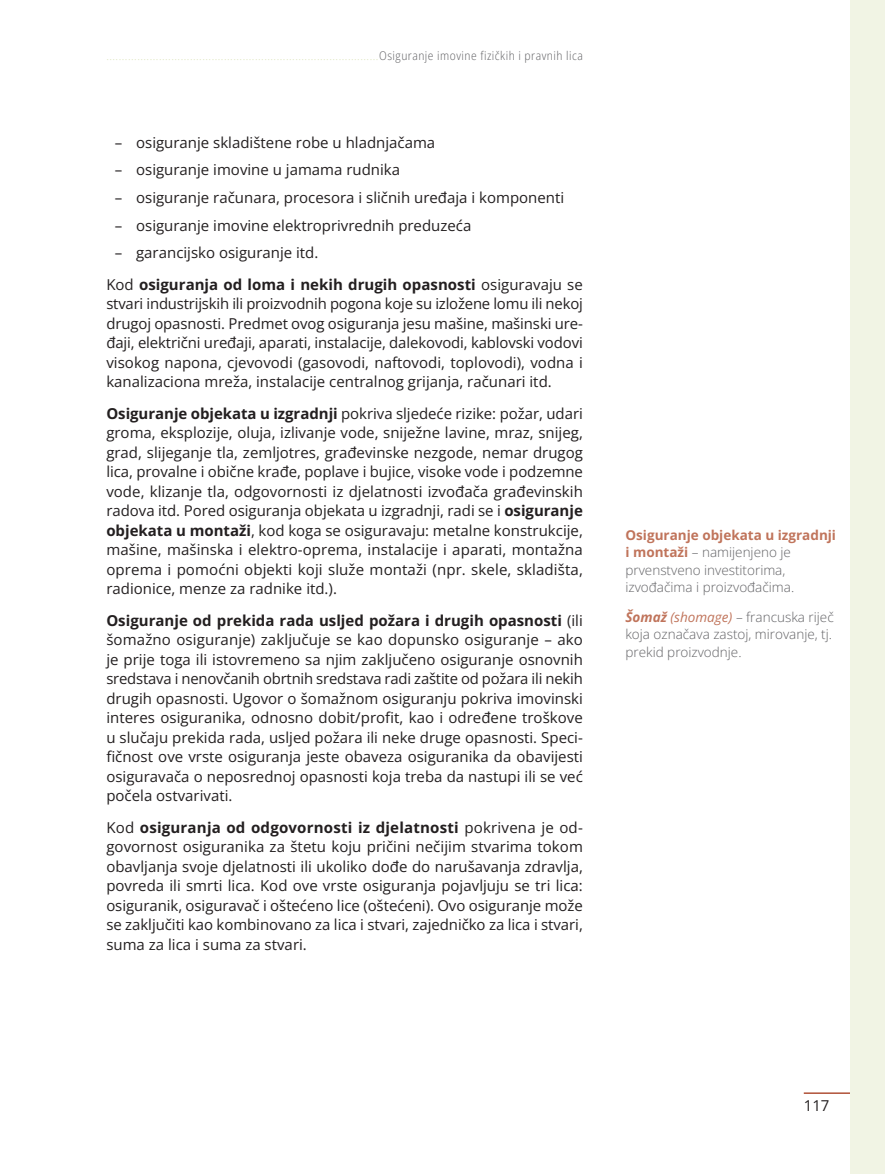
<style>
.page{position:relative;width:885px;height:1174px;background:#fff}
.page>*{position:absolute;margin:0;border:0;box-sizing:border-box;transform-origin:0 0}
.t1{font:15px/19.5px "Open Sans";color:#231f20;text-align:justify}
.t2{font:300 13.5px/17.5px "Open Sans";color:#636366}
.t3{font:300 semi-condensed 12px "Open Sans";letter-spacing:.04em;color:#636366}
.s1{font-weight:700}
.s2{font-weight:700;color:#c0745b}
.s3{font-weight:700;font-style:italic;color:#c0745b}
.s4{font-weight:400;font-style:italic;color:#c0745b}
</style>
<div class="page">
<hr style="left:803px;top:1092px;width:48px;height:2px;background:#b05137">
<div style="left:850px;top:0;width:34px;height:1174px;background:#f1f4e4"></div>
<p class="t3" style="left:379px;top:47px;width:205px">Osiguranje imovine fizičkih i pravnih lica</p>
<p class="t1" style="left:115px;top:132px;width:322px">– osiguranje skladištene robe u hladnjačama</p>
<p class="t1" style="left:115px;top:160px;width:287px">– osiguranje imovine u jamama rudnika</p>
<p class="t1" style="left:115px;top:187px;width:451px">– osiguranje računara, procesora i sličnih uređaja i komponenti</p>
<p class="t1" style="left:115px;top:215px;width:358px">– osiguranje imovine elektroprivrednih preduzeća</p>
<p class="t1" style="left:106px;top:237px;width:478px;line-height:31.3px;text-indent:9px">– garancijsko osiguranje itd.<br>Kod <span class="s1">osiguranja od loma i nekih drugih opasnosti</span> osiguravaju se</p>
<p class="t1" style="left:106px;top:293px;width:478px">stvari industrijskih ili proizvodnih pogona koje su izložene lomu ili nekoj drugoj opasnosti. Predmet ovog osiguranja jesu mašine, mašinski ure&shy;đaji, električni uređaji, aparati, instalacije, dalekovodi, kablovski vodovi visokog napona, cjevovodi (gasovodi, naftovodi, toplovodi), vodna i kanalizaciona mreža, instalacije centralnog grijanja, računari itd.</p>
<p class="t1" style="left:106px;top:403px;width:478px"><span class="s1">Osiguranje objekata u izgradnji</span> pokriva sljedeće rizike: požar, udari groma, eksplozije, oluja, izlivanje vode, sniježne lavine, mraz, snijeg, grad, slijeganje tla, zemljotres, građevinske nezgode, nemar drugog lica, provalne i obične krađe, poplave i bujice, visoke vode i podzemne vode, klizanje tla, odgovornosti iz djelatnosti izvođača građevinskih radova itd. Pored osiguranja objekata u izgradnji, radi se i <span class="s1">osiguranje objekata u montaži</span>, kod koga se osiguravaju: metalne konstrukcije, mašine, mašinska i elektro-oprema, instalacije i aparati, montažna oprema i pomoćni objekti koji služe montaži (npr. skele, skladišta, radionice, menze za radnike itd.).</p>
<p class="t1" style="left:106px;top:610px;width:478px"><span class="s1">Osiguranje od prekida rada usljed požara i drugih opasnosti</span> (ili šomažno osiguranje) zaključuje se kao dopunsko osiguranje – ako je prije toga ili istovremeno sa njim zaključeno osiguranje osnovnih sredstava i nenovčanih obrtnih sredstava radi zaštite od požara ili nekih drugih opasnosti. Ugovor o šomažnom osiguranju pokriva imovinski interes osiguranika, odnosno dobit/profit, kao i određene troškove u slučaju prekida rada, usljed požara ili neke druge opasnosti. Speci&shy;fičnost ove vrste osiguranja jeste obaveza osiguranika da obavijesti osiguravača o neposrednoj opasnosti koja treba da nastupi ili se već počela ostvarivati.</p>
<p class="t1" style="left:106px;top:817px;width:478px">Kod <span class="s1">osiguranja od odgovornosti iz djelatnosti</span> pokrivena je od&shy;govornost osiguranika za štetu koju pričini nečijim stvarima tokom obavljanja svoje djelatnosti ili ukoliko dođe do narušavanja zdravlja, povreda ili smrti lica. Kod ove vrste osiguranja pojavljuju se tri lica: osiguranik, osiguravač i oštećeno lice (oštećeni). Ovo osiguranje može se zaključiti kao kombinovano za lica i stvari, zajedničko za lica i stvari, suma za lica i suma za stvari.</p>
<p class="t2" style="left:625px;top:525px;width:212px"><span class="s2">Osiguranje objekata u izgradnji i montaži</span> – namijenjeno je prvenstveno investitorima, izvođačima i proizvođačima.</p>
<p class="t2" style="left:625px;top:608px;width:210px"><span class="s3">Šomaž</span> <span class="s4">(shomage)</span> – francuska riječ koja označava zastoj, mirovanje, tj. prekid proizvodnje.</p>
<p class="t1" style="left:803px;top:1095px;width:27px">117</p>
</div>
